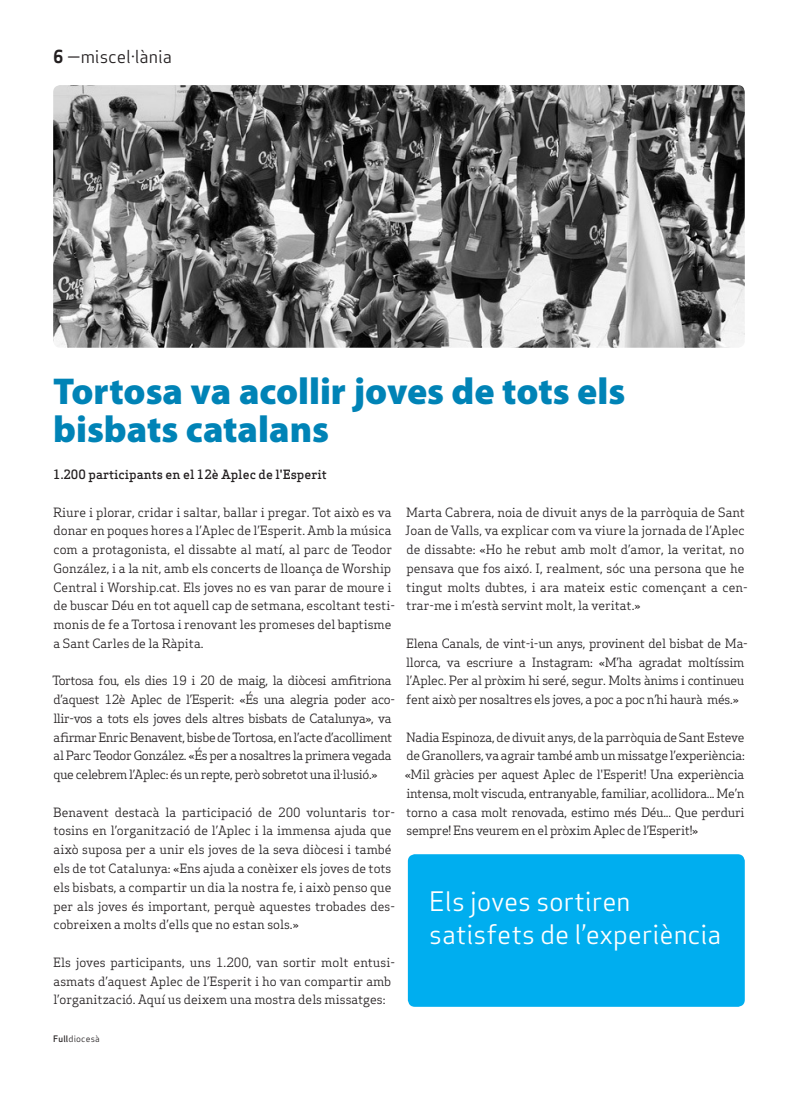
<style>
.page{position:relative;width:798px;height:1099px;background:#fff}
.page>*{position:absolute;margin:0;border:0;box-sizing:border-box;transform-origin:0 0}
.Titulars{font:900 37.5px/37.5px "Myriad Pro";color:#0083b6}
.Pastilla_Destacat{font:26.25px/33.8px "Apex Sans Book T";color:#fff}
.Capçalera{font:17.5px "Apex Sans Book T";color:#231f20}
.Text_General{font:12.5px/18.8px "Apex Serif";color:#231f20}
.Text_General-2{font:12.5px/18.8px "Apex Serif";letter-spacing:-.03em;color:#231f20}
.Text_General-3{font:12.5px/18.8px "Apex Serif";letter-spacing:-.02em;color:#231f20}
.Autors{font:500 12.5px "Apex Serif";color:#231f20}
.Data_Peu{font:8.75px "Apex Sans Book T";letter-spacing:.02em;color:#231f20}
.s1{font-family:"Apex Sans Bold T"}
.s2{font-family:"Apex Sans Medium T"}
</style>
<div class="page">
<img style="left:53px;top:85px;width:691px;height:263px">
<div style="left:407px;top:854px;width:337px;height:152px;background:#00aeef;border-radius:7px"></div>
<p class="Capçalera" style="left:53px;top:46px;width:120px"><span class="s1">6</span> —miscel·lània</p>
<p class="Titulars" style="left:53px;top:371px;width:573px">Tortosa va acollir joves de tots els bisbats catalans</p>
<p class="Autors" style="left:53px;top:466px;width:275px">1.200 participants en el 12è Aplec de l'Esperit</p>
<p class="Text_General" style="left:53px;top:502px;width:343px">Riure i plorar, cridar i saltar, ballar i pregar. Tot això es va donar en poques hores a l’Aplec de l’Esperit. Amb la música com a protagonista, el dissabte al matí, al parc de Teodor González, i a la nit, amb els concerts de lloança de Worship Central i Worship.cat. Els joves no es van parar de moure i de buscar Déu en tot aquell cap de setmana, escoltant testi&shy;monis de fe a Tortosa i renovant les promeses del baptisme a Sant Carles de la Ràpita.</p>
<p class="Text_General-2" style="left:52px;top:671px;width:344px">Tortosa fou, els dies 19 i 20 de maig, la diòcesi amfitriona d’aquest 12è Aplec de l’Esperit: «És una alegria poder aco&shy;llir-vos a tots els joves dels altres bisbats de Catalunya», va afirmar Enric Benavent, bisbe de Tortosa, en l’acte d’acolliment al Parc Teodor González. «És per a nosaltres la primera vegada que celebrem l’Aplec: és un repte, però sobretot una il·lusió.»</p>
<p class="Text_General" style="left:53px;top:802px;width:343px">Benavent destacà la participació de 200 voluntaris tor&shy;tosins en l’organització de l’Aplec i la immensa ajuda que això suposa per a unir els joves de la seva diòcesi i també els de tot Catalunya: «Ens ajuda a conèixer els joves de tots els bisbats, a compartir un dia la nostra fe, i això penso que per als joves és important, perquè aquestes trobades des&shy;cobreixen a molts d’ells que no estan sols.»</p>
<p class="Text_General" style="left:53px;top:952px;width:343px">Els joves participants, uns 1.200, van sortir molt entusi&shy;asmats d’aquest Aplec de l’Esperit i ho van compartir amb l’organització. Aquí us deixem una mostra dels missatges:</p>
<p class="Data_Peu" style="left:53px;top:1032px;width:48px"><span class="s2">Full</span>diocesà</p>
<p class="Text_General" style="left:405px;top:502px;width:344px">Marta Cabrera, noia de divuit anys de la parròquia de Sant Joan de Valls, va explicar com va viure la jornada de l’Aplec de dissabte: «Ho he rebut amb molt d’amor, la veritat, no pensava que fos aixó. I, realment, sóc una persona que he tingut molts dubtes, i ara mateix estic començant a cen&shy;trar-me i m’està servint molt, la veritat.»</p>
<p class="Text_General-3" style="left:406px;top:633px;width:343px">Elena Canals, de vint-i-un anys, provinent del bisbat de Ma&shy;llorca, va escriure a Instagram: «M’ha agradat moltíssim l’Aplec. Per al pròxim hi seré, segur. Molts ànims i continueu fent això per nosaltres els joves, a poc a poc n’hi haurà més.»</p>
<p class="Text_General" style="left:404px;top:727px;width:341px;text-align:justify">Nadia Espinoza, de divuit anys, de la parròquia de Sant Esteve de Granollers, va agrair també amb un missatge l’experiència: «Mil gràcies per aquest Aplec de l'Esperit! Una experiència intensa, molt viscuda, entranyable, familiar, acollidora... Me’n torno a casa molt renovada, estimo més Déu... Que perduri sempre! Ens veurem en el pròxim Aplec de l’Esperit!»</p>
<p class="Pastilla_Destacat" style="left:429px;top:883px;width:294px">Els joves sortiren satisfets de l’experiència</p>
</div>
